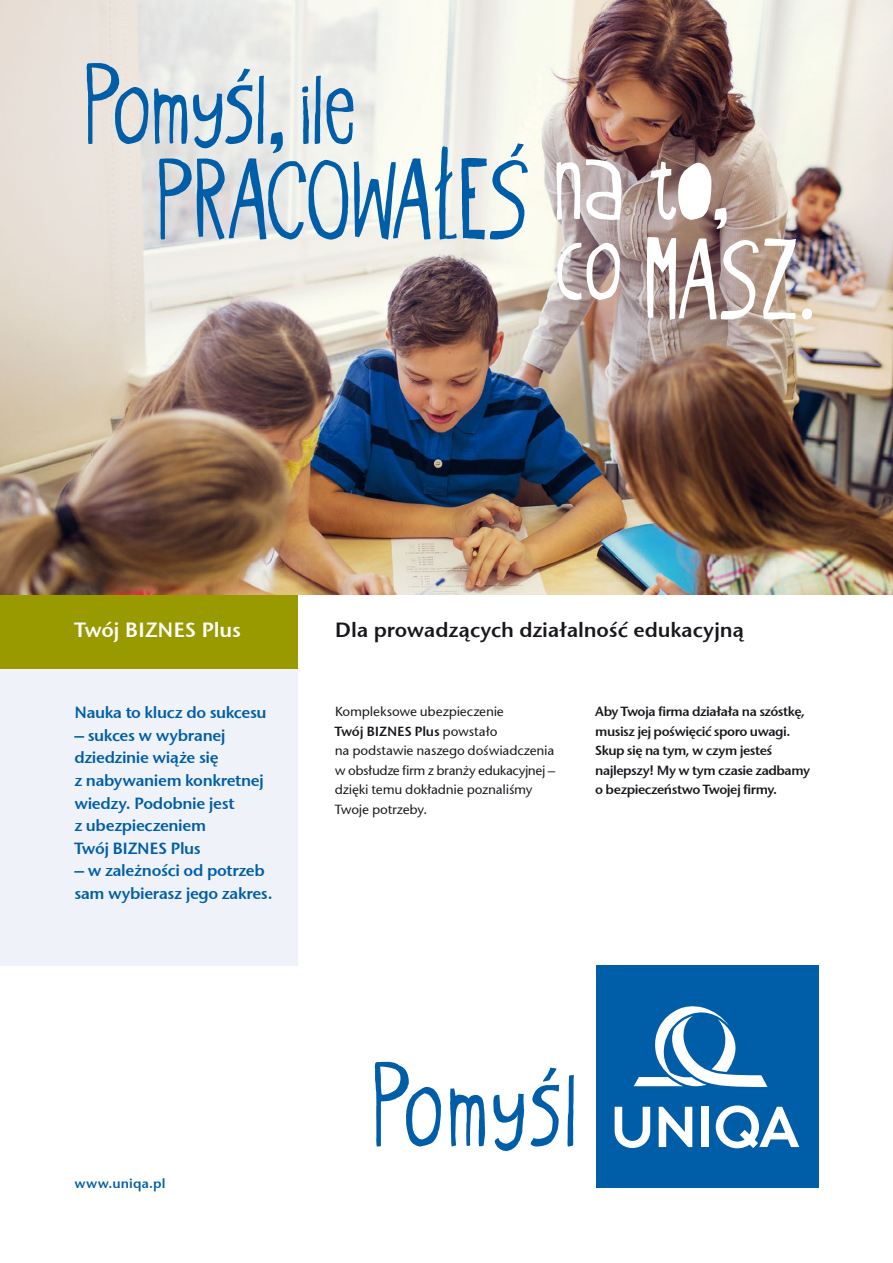
<style>
.page{position:relative;width:893px;height:1263px;background:#fff}
.page>*{position:absolute;margin:0;border:0;box-sizing:border-box;transform-origin:0 0}
.t1{font:132.3px "Oyster CEE";letter-spacing:.02em;color:#005ea8}
.t2{font:126.6px/95.4px "Oyster CEE";color:#005ea8}
.t3{font:126.6px "Oyster CEE";color:#fff}
.t4{font:21px "Stone San Itc TEE Semi";letter-spacing:-.005em;color:#1a171c}
.t5{font:21px "Stone San Itc TEE Semi";letter-spacing:-.005em;color:#fff}
.t6{font:16.5px/22.5px "Stone San Itc TEE Semi";letter-spacing:-.02em;color:#005ea8}
.t7{font:13.5px/19.5px "Stone San Itc TEE Semi";letter-spacing:-.03em;color:#1a171c}
.t8{font:500 13.5px/19.5px "Stone San Itc TEE";letter-spacing:-.02em;color:#1a171c}
.t9{font:13.5px "Stone San Itc TEE Semi";letter-spacing:.01em;color:#005ea8}
.s1{font-family:"Stone San Itc TEE";font-weight:500}
</style>
<div class="page">
<div style="left:0;top:669px;width:298px;height:297px;background:#f0f2f9"></div>
<div style="left:596px;top:965px;width:223px;height:222px;background:#005ea8"></div>
<svg style="left:615px;top:1107px;width:35px;height:41px"></svg>
<svg style="left:659px;top:1107px;width:33px;height:40px"></svg>
<div style="left:701px;top:1107px;width:8px;height:40px;background:#fff"></div>
<svg style="left:716px;top:1105px;width:83px;height:43px"></svg>
<svg style="left:634px;top:1006px;width:133px;height:81px"></svg>
<div style="left:0;top:594px;width:298px;height:75px;background:#990"></div>
<img style="left:0;top:0;width:893px;height:594px">
<h2 class="t2" style="left:157px;top:57px;width:575px;text-indent:-72px">Pomyśl, ile<br>PRACOWAŁEŚ <sup>na</sup> <sup>to,</sup></h2>
<h2 class="t3" style="left:555px;top:217px;width:262px"><sup>c</sup>o MASZ.</h2>
<p class="t5" style="left:74px;top:617px;width:168px">Twój BIZNES Plus</p>
<p class="t6" style="left:74px;top:702px;width:194px">Nauka to klucz do sukcesu</p>
<p class="t6" style="left:74px;top:724px;width:191px">– sukces w wybranej dziedzinie wiąże się<br>z nabywaniem konkretnej wiedzy. Podobnie jest<br>z ubezpieczeniem<br>Twój BIZNES Plus</p>
<p class="t6" style="left:74px;top:859px;width:200px">– w zależności od potrzeb sam wybierasz jego zakres.</p>
<p class="t4" style="left:335px;top:617px;width:411px">Dla prowadzących działalność edukacyjną</p>
<p class="t8" style="left:335px;top:702px;width:171px">Kompleksowe ubezpieczenie</p>
<p class="t7" style="left:335px;top:721px;width:164px">Twój BIZNES Plus <span class="s1">powstało</span></p>
<p class="t8" style="left:335px;top:741px;width:222px">na podstawie naszego doświadczenia w obsłudze firm z branży edukacyjnej – dzięki temu dokładnie poznaliśmy<br>Twoje potrzeby.</p>
<p class="t7" style="left:595px;top:702px;width:216px">Aby Twoja firma działała na szóstkę, musisz jej poświęcić sporo uwagi.<br>Skup się na tym, w czym jesteś najlepszy! My w tym czasie zadbamy o bezpieczeństwo Twojej firmy.</p>
<p class="t9" style="left:74px;top:1175px;width:93px">www.uniqa.pl</p>
<h1 class="t1" style="left:372px;top:1040px;width:206px">Pomyśl</h1>
</div>
